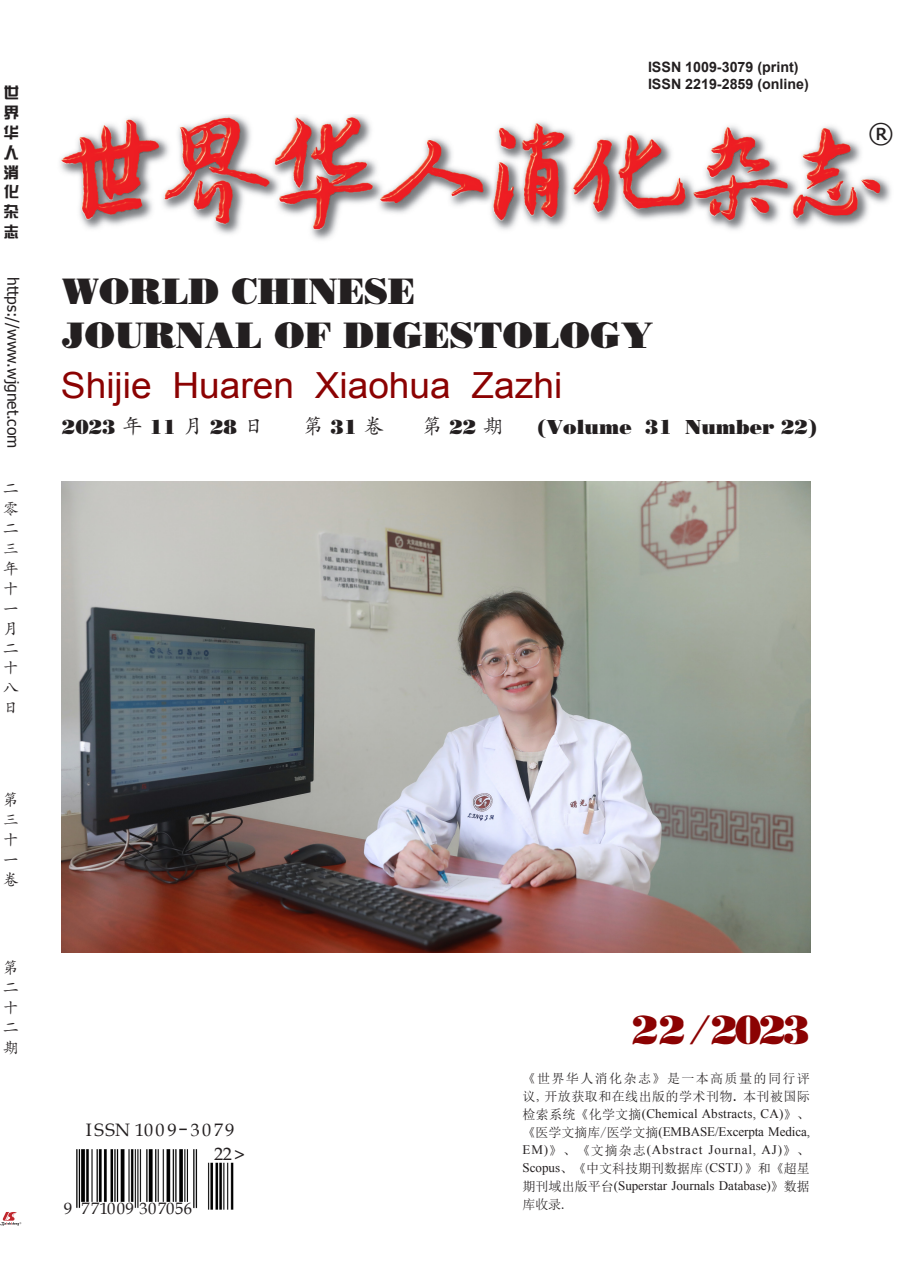
<style>
.page{position:relative;width:915px;height:1263px;background:#fff}
.page>*{position:absolute;margin:0;border:0;box-sizing:border-box;transform-origin:0 0}
.t1{font:40.5px "E H6";letter-spacing:-.07em;color:#8b0202}
.t2{font:36.75px "E H6";color:#231f20}
.t3{font:36px "Arial";color:#8b0202}
.Plain_Text{font:27px "Tahoma";color:#231f20}
.t4{font:20.25px "E H6";color:#231f20}
.t5{font:20.25px "FZKTJW GB1 0";color:#231f20}
.t6{font:18px "Book Antiqua";letter-spacing:.12em;color:#231f20}
.t7{font:16.5px "Book Antiqua";letter-spacing:.03em;color:#231f20}
.t8{font:15.6px/20px "FZKTJW GB1 0";color:#231f20}
.t9{font:15.6px "Tahoma";color:#231f20}
.t10{font:15.6px/20px "FZZYJW GB1 0";color:#231f20;text-align:justify}
.t11{font:700 14.25px "Arial";color:#231f20}
.t12{font:13.05px/18px "Times New Roman";letter-spacing:-.005em;color:#231f20;text-align:justify}
.s1{font-family:"FZKTJW GB1 0"}
.s2{font-family:"E H6"}
.s3{font-family:"Elephant"}
.s4{font-family:"Sim Sun"}
.s5{font-family:"Tahoma"}
</style>
<div class="page">
<img style="left:76px;top:1149px;width:158px;height:61px">
<img style="left:60px;top:115px;width:831px;height:125px">
<svg style="left:0;top:1212px;width:21px;height:13px"></svg>
<svg style="left:179px;top:1128px;width:8px;height:2px"></svg>
<img style="left:62px;top:481px;width:747px;height:471px">
<p class="t10" style="left:3px;top:83px;width:17px">世界华人消化杂志</p>
<p class="t9" style="left:24px;top:277px;width:173px;rotate:90deg">https://www.wjgnet.com</p>
<p class="t8" style="left:3px;top:479px;width:17px">二零二三年十一月二十八日</p>
<p class="t8" style="left:3px;top:790px;width:17px">第三十一卷</p>
<p class="t8" style="left:3px;top:958px;width:17px;text-align:justify">第二十二期</p>
<p class="t11" style="left:647px;top:58px;width:152px">ISSN 1009-3079 (print)</p>
<p class="t11" style="left:647px;top:74px;width:162px">ISSN 2219-2859 (online)</p>
<p class="t2" style="left:62px;top:262px;width:354px">WORLD CHINESE</p>
<p class="t2" style="left:62px;top:306px;width:592px">JOURNAL OF DIGESTOLOGY</p>
<p class="t3" style="left:61px;top:362px;width:502px">Shijie Huaren Xiaohua Zazhi</p>
<p class="t4" style="left:62px;top:411px;width:203px">2023 <span class="s1">年</span> 11 <span class="s1">月</span> 28 <span class="s1">日</span></p>
<p class="t5" style="left:303px;top:416px;width:82px">第 <span class="s2">31</span> 卷</p>
<p class="t5" style="left:422px;top:416px;width:82px">第 <span class="s2">22</span> 期</p>
<p class="t4" style="left:536px;top:411px;width:282px"><span class="s3">(</span>Volume 31 Number 22<span class="s3">)</span></p>
<p class="t6" style="left:86px;top:1117px;width:92px">ISSN 1009</p>
<p class="t6" style="left:191px;top:1117px;width:45px">3079</p>
<p class="t6" style="left:214px;top:1141px;width:32px">22&gt;</p>
<p class="t7" style="left:64px;top:1197px;width:10px">9</p>
<p class="t7" style="left:81px;top:1197px;width:112px">771009 307056</p>
<p class="t1" style="left:631px;top:998px;width:179px">22 / 2023</p>
<p class="t12" style="left:522px;top:1069px;width:289px"><span class="s4">《世界华人消化杂志》是一本高质量的同行评议</span>, <span class="s4">开放获取和在线出版的学术刊物</span><span class="s5">.</span> <span class="s4">本刊被国际检索系统《化学文摘</span>(Chemical Abstracts, CA)<span class="s4">》、《医学文摘库/医学文摘</span>(EMBASE/Excerpta Medica, EM)<span class="s4">》、《文摘杂志</span>(Abstract Journal, AJ)<span class="s4">》、</span>Scopus<span class="s4">、《中文科技期刊数据库(</span>CSTJ<span class="s4">)》和《超星期刊域出版平台</span>(Superstar Journals Database)<span class="s4">》数据库收录.</span></p>
<p class="Plain_Text" style="left:868px;top:115px;width:27px">®</p>
</div>
